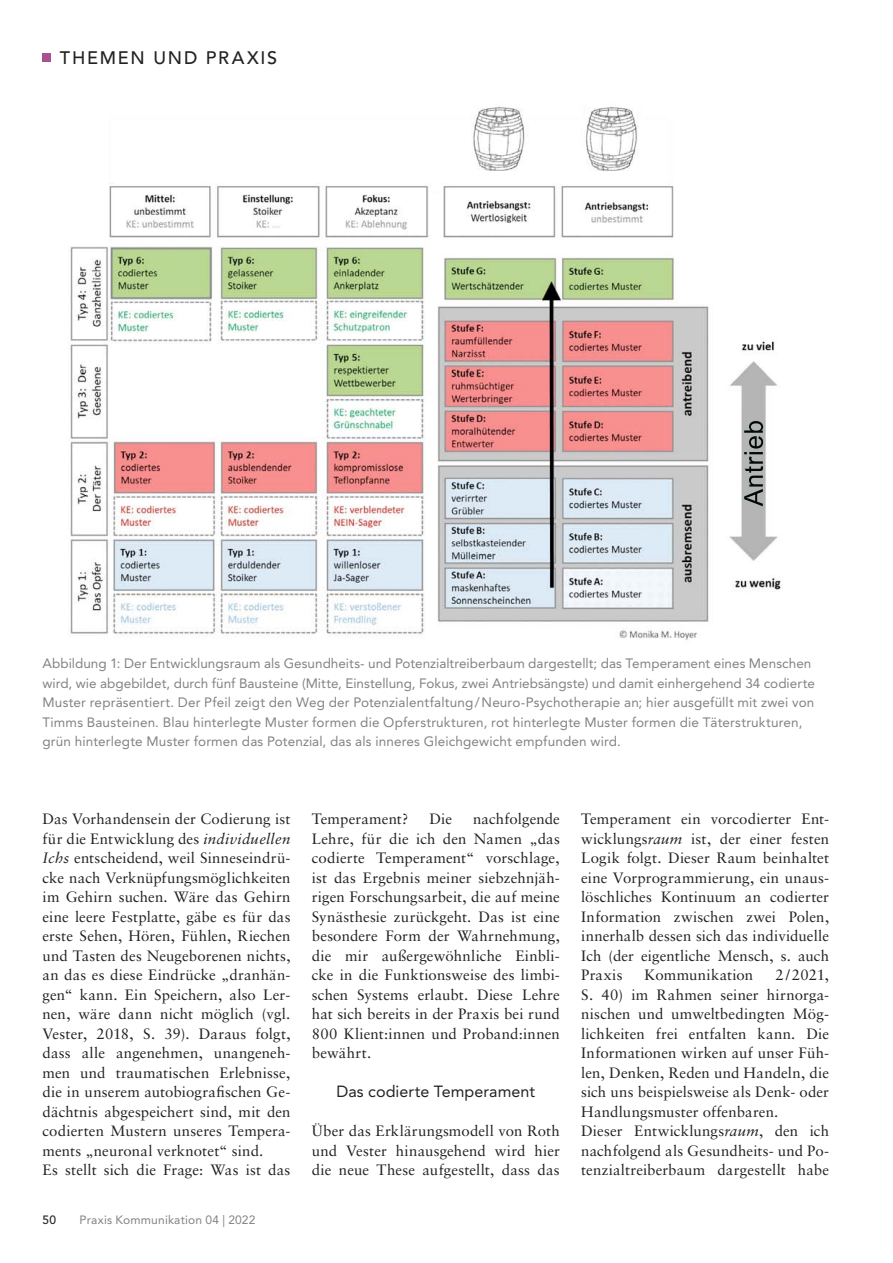
<style>
.page{position:relative;width:893px;height:1263px;background:#fff}
.page>*{position:absolute;margin:0;border:0;box-sizing:border-box;transform-origin:0 0}
.t1{font:500 18px "Avenir LT Std";letter-spacing:.1em;color:#222220}
.t2{font:16.2px "Avenir LT Std";letter-spacing:.005em;color:#222220}
.t3{font:15px/19.5px "Sabon LT Std";letter-spacing:.005em;color:#222220;text-align:justify}
.t4{font:13.5px/19.5px "Avenir LT Std";letter-spacing:.005em;color:#828281}
.t5{font:12px "Avenir LT Std";letter-spacing:.015em;color:#828281}
.t6{font:500 12px "Avenir LT Std";color:#222220}
.s1{font-family:"Sabon";font-style:italic}
</style>
<div class="page">
<img style="left:70px;top:106px;width:712px;height:534px">
<img style="left:744px;top:421px;width:19px;height:85px">
<div style="left:43px;top:53px;width:8px;height:9px;background:#a85294"></div>
<p class="t1" style="left:60px;top:49px;width:219px">THEMEN UND PRAXIS</p>
<p class="t4" style="left:43px;top:655px;width:774px">Abbildung 1: Der Entwicklungsraum als Gesundheits- und Potenzialtreiberbaum dargestellt; das Temperament eines Menschen wird, wie abgebildet, durch fünf Bausteine (Mitte, Einstellung, Fokus, zwei Antriebsängste) und damit einher gehend 34 codierte Muster repräsentiert. Der Pfeil zeigt den Weg der Potenzialentfaltung / Neuro-Psychotherapie an; hier ausgefüllt mit zwei von Timms Bausteinen. Blau hinterlegte Muster formen die Opferstrukturen, rot hinterlegte Muster formen die Täterstrukturen, grün hinterlegte Muster formen das Potenzial, das als inneres Gleichgewicht empfunden wird.</p>
<p class="t3" style="left:312px;top:810px;width:250px;text-indent:161px">nachfolgende Lehre, für die ich den Namen „das codierte Temperament“ vorschlage, ist das Ergebnis meiner siebzehnjäh&shy;rigen Forschungsarbeit, die auf meine Synästhesie zurückgeht. Das ist eine besondere Form der Wahrnehmung, die mir außergewöhnliche Einbli&shy;cke in die Funktionsweise des limbi&shy;schen Systems erlaubt. Diese Lehre hat sich bereits in der Praxis bei rund 800 Klient:innen und Proband:innen bewährt.</p>
<p class="t2" style="left:336px;top:1084px;width:200px">Das codierte Temperament</p>
<p class="t3" style="left:312px;top:1122px;width:250px">Über das Erklärungsmodell von Roth und Vester hinausgehend wird hier die neue These aufgestellt, dass das</p>
<p class="t3" style="left:43px;top:810px;width:250px;text-align:left">Das Vorhandensein der Codierung ist für die Entwicklung des <span class="s1">individuellen Ichs</span> entscheidend, weil Sinneseindrü&shy;cke nach Verknüpfungsmöglichkeiten im Gehirn suchen. Wäre das Gehirn eine leere Festplatte, gäbe es für das erste Sehen, Hören, Fühlen, Riechen und Tasten des Neugeborenen nichts, an das es diese Eindrücke „dranhän&shy;gen“ kann. Ein Speichern, also Ler&shy;nen, wäre dann nicht möglich (vgl.<br>Vester, 2018, S. 39). Daraus folgt, dass alle angenehmen, unangeneh&shy;men und traumatischen Erlebnisse, die in unserem autobiografischen Ge&shy;dächtnis abgespeichert sind, mit den codierten Mustern unseres Tempera&shy;ments „neuronal verknotet“ sind.<br>Es stellt sich die Frage: Was ist das</p>
<p class="t3" style="left:312px;top:810px;width:98px">Temperament?</p>
<p class="t3" style="left:429px;top:810px;width:24px">Die</p>
<p class="t6" style="left:43px;top:1213px;width:15px">50</p>
<p class="t5" style="left:80px;top:1213px;width:177px">Praxis Kommunikation 04 | 2022</p>
<p class="t3" style="left:581px;top:810px;width:250px">Temperament ein vorcodierter Ent&shy;wicklungs<span class="s1">raum</span> ist, der einer festen Logik folgt. Dieser Raum beinhaltet eine Vorprogrammierung, ein unaus&shy;löschliches Kontinuum an codierter Information zwischen zwei Polen, innerhalb dessen sich das individuelle Ich (der eigentliche Mensch, s. auch Praxis</p>
<p class="t3" style="left:645px;top:966px;width:110px">Kommunikation</p>
<p class="t3" style="left:581px;top:966px;width:250px;text-align:left;text-indent:194px">2 / 2021, S. 40) im Rahmen seiner hirnorga&shy;nischen und umweltbedingten Mög&shy;lichkeiten frei entfalten kann. Die Informationen wirken auf unser Füh&shy;len, Denken, Reden und Handeln, die sich uns beispielsweise als Denk- oder Handlungsmuster offenbaren.<br>Dieser Entwicklungs<span class="s1">raum</span>, den ich nachfolgend als Gesundheits- und Po&shy;tenzialtreiberbaum dargestellt habe</p>
</div>
